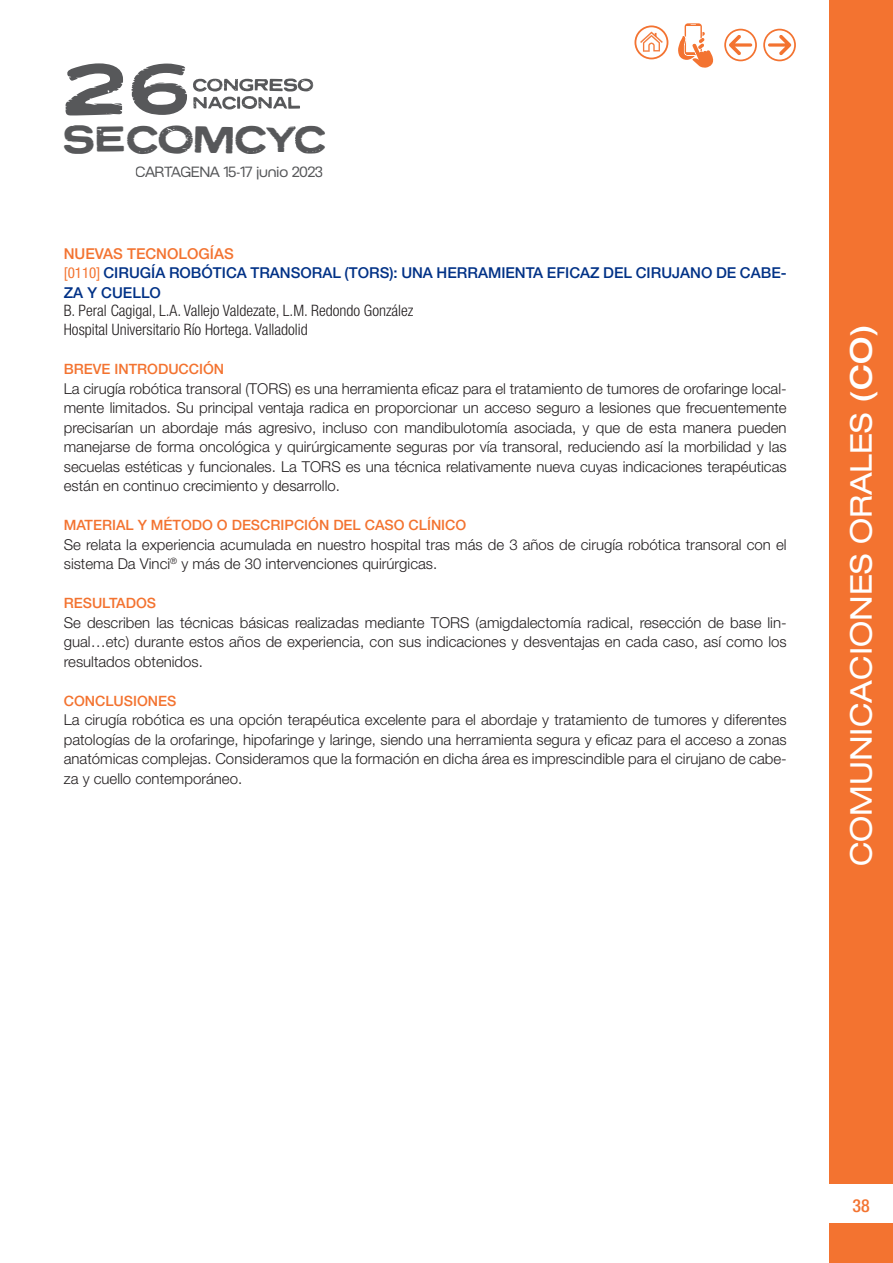
<style>
.page{position:relative;width:893px;height:1263px;background:#fff}
.page>*{position:absolute;margin:0;border:0;box-sizing:border-box;transform-origin:0 0}
.t1{font:73.2px "Neuzon";color:#57585a}
.t2{font:39.45px "Neuzon";color:#57585a}
.t3{font:expanded 30px "Helvetica Neue LT Std";color:#fff}
.t4{font:500 condensed 18px "Helvetica Neue LT Std";color:#f37330}
.PONENTE_CO{font:300 condensed 15.75px "Helvetica Neue LT Std";color:#231f20}
.TEXTO_GENERAL{font:300 15px/19.5px "Helvetica Neue LT Std";color:#231f20;text-align:justify}
.TITULO_PONENCIA{font:500 15px/19.5px "Helvetica Neue LT Std";color:#003186}
.SESION{font:500 15px "Helvetica Neue LT Std";color:#f37330}
.t5{font:14.7px "BC Novatica CYR";color:#57585a}
.TEXTO_GENERAL-2{font:500 14.25px "Helvetica Neue LT Std";color:#f37330}
.s1{font-weight:400;font-stretch:condensed;color:#f37330}
.s2{font-weight:500}
</style>
<div class="page">
<div style="left:829px;top:0;width:64px;height:1183px;background:#f37330"></div>
<div style="left:829px;top:1223px;width:64px;height:40px;background:#f37330"></div>
<svg style="left:678px;top:23px;width:36px;height:45px"></svg>
<svg style="left:634px;top:25px;width:34px;height:34px"></svg>
<svg style="left:193px;top:79px;width:120px;height:30px"></svg>
<svg style="left:763px;top:29px;width:33px;height:32px"></svg>
<svg style="left:724px;top:29px;width:33px;height:32px"></svg>
<h1 class="t1" style="left:64px;top:63px;width:126px">26</h1>
<h2 class="t2" style="left:63px;top:124px;width:265px">SECOMCYC</h2>
<p class="t5" style="left:135px;top:163px;width:189px">CARTAGENA 15-17 junio 2023</p>
<p class="SESION" style="left:64px;top:244px;width:172px">NUEVAS TECNOLOGÍAS</p>
<p class="TITULO_PONENCIA" style="left:64px;top:263px;width:724px"><span class="s1">[0110]</span> CIRUGÍA ROBÓTICA TRANSORAL (TORS): UNA HERRAMIENTA EFICAZ DEL CIRUJANO DE CABE-<br>ZA Y CUELLO</p>
<p class="PONENTE_CO" style="left:64px;top:302px;width:351px">B. Peral Cagigal, L.A. Vallejo Valdezate, L.M. Redondo González</p>
<p class="PONENTE_CO" style="left:64px;top:320px;width:245px">Hospital Universitario Río Hortega. Valladolid</p>
<p class="TEXTO_GENERAL-2" style="left:64px;top:361px;width:162px">BREVE INTRODUCCIÓN</p>
<p class="TEXTO_GENERAL" style="left:64px;top:378px;width:724px">La cirugía robótica transoral (TORS) es una herramienta eficaz para el tratamiento de tumores de orofaringe local&shy;mente limitados. Su principal ventaja radica en proporcionar un acceso seguro a lesiones que frecuentemente precisarían un abordaje más agresivo, incluso con mandibulotomía asociada, y que de esta manera pueden manejarse de forma oncológica y quirúrgicamente seguras por vía transoral, reduciendo así la morbilidad y las secuelas estéticas y funcionales. La TORS es una técnica relativamente nueva cuyas indicaciones terapéuticas están en continuo crecimiento y desarrollo.</p>
<p class="TEXTO_GENERAL-2" style="left:64px;top:517px;width:404px">MATERIAL Y MÉTODO O DESCRIPCIÓN DEL CASO CLÍNICO</p>
<p class="TEXTO_GENERAL" style="left:64px;top:534px;width:724px">Se relata la experiencia acumulada en nuestro hospital tras más de 3 años de cirugía robótica transoral con el sistema Da Vinci<sup>®</sup> y más de 30 intervenciones quirúrgicas.</p>
<p class="TEXTO_GENERAL-2" style="left:64px;top:595px;width:94px">RESULTADOS</p>
<p class="TEXTO_GENERAL" style="left:64px;top:612px;width:724px">Se describen las técnicas básicas realizadas mediante TORS (amigdalectomía radical, resección de base lin&shy;gual…etc) durante estos años de experiencia, con sus indicaciones y desventajas en cada caso, así como los resultados obtenidos.</p>
<p class="TEXTO_GENERAL-2" style="left:64px;top:692px;width:114px">CONCLUSIONES</p>
<p class="TEXTO_GENERAL" style="left:64px;top:710px;width:724px">La cirugía robótica es una opción terapéutica excelente para el abordaje y tratamiento de tumores y diferentes patologías de la orofaringe, hipofaringe y laringe, siendo una herramienta segura y eficaz para el acceso a zonas anatómicas complejas. Consideramos que la formación en dicha área es imprescindible para el cirujano de cabe&shy;za y cuello contemporáneo.</p>
<h3 class="t3" style="left:843px;top:866px;width:544px;rotate:-90deg">COMUNICACIONES ORALES <span class="s2">(CO)</span></h3>
<p class="t4" style="left:852px;top:1195px;width:19px">38</p>
</div>
